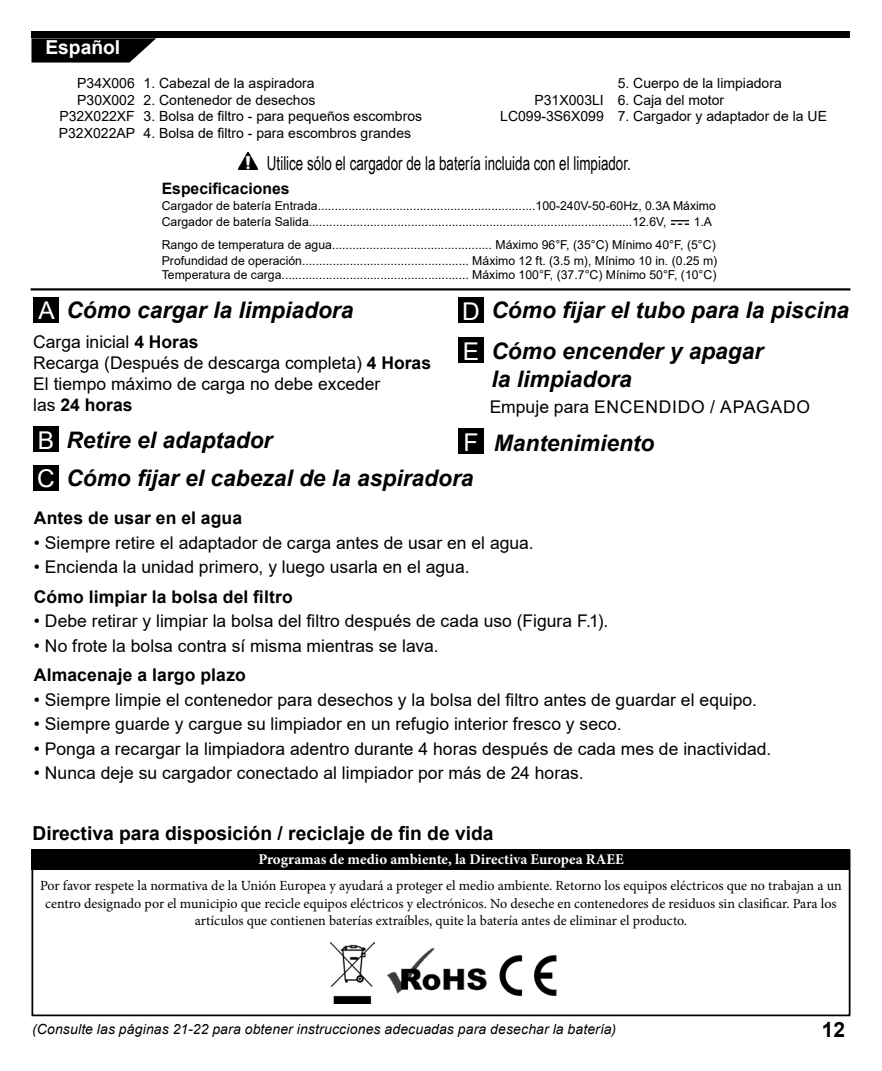
<style>
.page{position:relative;width:882px;height:1071px;background:#fff}
.page>*{position:absolute;margin:0;border:0;box-sizing:border-box;transform-origin:0 0}
.t1{font:24.5px "Arial";color:#fff}
.t2{font:italic 700 22.75px "Arial";color:#000}
.t3{font:700 21px "Arial";color:#000}
.t4{font:19.25px "Arial Narrow";color:#000;scale:.85 1}
.t5{font:700 19.25px "Arial";color:#000}
.t6{font:700 19.25px "Arial";color:#fff}
.t7{font:17.5px "Arial";color:#000}
.t8{font:700 17.5px "Arial";letter-spacing:.01em;color:#000}
.t9{font:17.5px "Arial";letter-spacing:.03em;color:#000}
.t10{font:700 15.75px "Arial";color:#000}
.t11{font:700 14.88px "Minion Pro";color:#fff}
.t12{font:14px/17.5px "Minion Pro";color:#000;text-align:center}
.t13{font:14px "Arial";color:#000}
.t14{font:italic 14px "Arial";letter-spacing:.01em;color:#000}
.t15{font:12.25px "Arial";color:#000}
.s1{font-weight:700}
.s2{font-weight:400}
</style>
<div class="page">
<img style="left:331px;top:943px;width:44px;height:60px">
<img style="left:499px;top:955px;width:58px;height:42px">
<img style="left:387px;top:947px;width:100px;height:47px">
<svg style="left:32px;top:38px;width:124px;height:25px;background:#222"></svg>
<div style="left:32px;top:32px;width:818px;height:6px;background:#000"></div>
<div style="left:32px;top:850px;width:818px;height:166px;border:2px solid #000"></div>
<div style="left:32px;top:850px;width:818px;height:20px;background:#000"></div>
<hr style="left:31px;top:288px;width:820px;height:3px;background:#000">
<div style="left:33px;top:297px;width:26px;height:26px;background:#000"></div>
<div style="left:33px;top:427px;width:26px;height:25px;background:#000"></div>
<div style="left:33px;top:465px;width:26px;height:26px;background:#000"></div>
<div style="left:458px;top:297px;width:26px;height:26px;background:#000"></div>
<div style="left:458px;top:338px;width:26px;height:25px;background:#000"></div>
<div style="left:458px;top:429px;width:26px;height:25px;background:#000"></div>
<img style="left:238px;top:153px;width:20px;height:17px">
<img style="left:671px;top:221px;width:17px;height:3px">
<p class="t6" style="left:45px;top:34px;width:76px">Español</p>
<p class="t13" style="left:77px;top:73px;width:59px">P34X006</p>
<p class="t13" style="left:77px;top:90px;width:59px">P30X002</p>
<p class="t13" style="left:59px;top:107px;width:77px">P32X022XF</p>
<p class="t13" style="left:59px;top:124px;width:78px">P32X022AP</p>
<p class="t13" style="left:144px;top:73px;width:173px">1. Cabezal de la aspiradora</p>
<p class="t13" style="left:144px;top:90px;width:173px">2. Contenedor de desechos</p>
<p class="t13" style="left:144px;top:107px;width:280px">3. Bolsa de filtro - para pequeños escombros</p>
<p class="t13" style="left:144px;top:124px;width:269px">4. Bolsa de filtro - para escombros grandes</p>
<p class="t13" style="left:535px;top:90px;width:71px">P31X003LI</p>
<p class="t13" style="left:500px;top:107px;width:105px">LC099-3S6X099</p>
<p class="t13" style="left:618px;top:73px;width:166px">5. Cuerpo de la limpiadora</p>
<p class="t13" style="left:618px;top:90px;width:108px">6. Caja del motor</p>
<p class="t13" style="left:618px;top:107px;width:211px">7. Cargador y adaptador de la UE</p>
<p class="t4" style="left:267px;top:149px;width:430px">Utilice sólo el cargador de la batería incluida con el limpiador.</p>
<p class="t10" style="left:162px;top:177px;width:129px">Especificaciones</p>
<p class="t15" style="left:162px;top:213px;width:506px">Cargador de batería Salida...............................................................................................12.6V,</p>
<p class="t15" style="left:694px;top:213px;width:20px">1.A</p>
<p class="t15" style="left:162px;top:236px;width:556px">Rango de temperatura de agua............................................... Máximo 96°F, (35°C) Mínimo 40°F, (5°C)</p>
<p class="t15" style="left:162px;top:252px;width:557px">Profundidad de operación................................................. Máximo 12 ft. (3.5 m), Mínimo 10 in. (0.25 m)</p>
<p class="t15" style="left:162px;top:198px;width:556px">Cargador de batería Entrada................................................................100-240V-50-60Hz, 0.3A Máximo</p>
<p class="t15" style="left:162px;top:266px;width:556px">Temperatura de carga....................................................... Máximo 100°F, (37.7°C) Mínimo 50°F, (10°C)</p>
<p class="t1" style="left:38px;top:294px;width:18px">A</p>
<p class="t2" style="left:66px;top:295px;width:288px">Cómo cargar la limpiadora</p>
<p class="t7" style="left:33px;top:330px;width:167px">Carga inicial <span class="s1">4 Horas</span></p>
<p class="t7" style="left:33px;top:351px;width:399px">Recarga (Después de descarga completa) <span class="s1">4 Horas</span></p>
<p class="t7" style="left:33px;top:372px;width:349px">El tiempo máximo de carga no debe exceder</p>
<p class="t8" style="left:33px;top:393px;width:101px"><span class="s2">las</span> 24 horas</p>
<p class="t1" style="left:462px;top:294px;width:19px">D</p>
<p class="t1" style="left:463px;top:334px;width:18px">E</p>
<p class="t2" style="left:492px;top:295px;width:359px">Cómo fijar el tubo para la piscina</p>
<p class="t2" style="left:492px;top:336px;width:273px">Cómo encender y apagar</p>
<p class="t2" style="left:492px;top:364px;width:142px">la limpiadora</p>
<p class="t9" style="left:490px;top:395px;width:322px">Empuje para ENCENDIDO / APAGADO</p>
<p class="t2" style="left:66px;top:424px;width:208px">Retire el adaptador</p>
<p class="t1" style="left:38px;top:423px;width:18px">B</p>
<p class="t1" style="left:37px;top:462px;width:19px">C</p>
<p class="t1" style="left:464px;top:425px;width:16px">F</p>
<p class="t2" style="left:494px;top:428px;width:162px">Mantenimiento</p>
<p class="t2" style="left:66px;top:463px;width:409px">Cómo fijar el cabezal de la aspiradora</p>
<p class="t8" style="left:34px;top:506px;width:210px">Antes de usar en el agua</p>
<p class="t7" style="left:34px;top:531px;width:501px">• Siempre retire el adaptador de carga antes de usar en el agua.</p>
<p class="t7" style="left:34px;top:555px;width:437px">• Encienda la unidad primero, y luego usarla en el agua.</p>
<p class="t8" style="left:34px;top:584px;width:260px">Cómo limpiar la bolsa del filtro</p>
<p class="t7" style="left:34px;top:609px;width:576px">• Debe retirar y limpiar la bolsa del filtro después de cada uso (Figura F.1).</p>
<p class="t7" style="left:34px;top:634px;width:406px">• No frote la bolsa contra sí misma mientras se lava.</p>
<p class="t8" style="left:34px;top:663px;width:214px">Almacenaje a largo plazo</p>
<p class="t7" style="left:34px;top:687px;width:724px">• Siempre limpie el contenedor para desechos y la bolsa del filtro antes de guardar el equipo.</p>
<p class="t7" style="left:34px;top:712px;width:589px">• Siempre guarde y cargue su limpiador en un refugio interior fresco y seco.</p>
<p class="t7" style="left:34px;top:736px;width:739px">• Ponga a recargar la limpiadora adentro durante 4 horas después de cada mes de inactividad.</p>
<p class="t7" style="left:34px;top:761px;width:551px">• Nunca deje su cargador conectado al limpiador por más de 24 horas.</p>
<p class="t5" style="left:33px;top:819px;width:463px">Directiva para disposición / reciclaje de fin de vida</p>
<p class="t11" style="left:258px;top:849px;width:367px">Programas de medio ambiente, la Directiva Europea RAEE</p>
<p class="t12" style="left:40px;top:877px;width:803px">Por favor respete la normativa de la Unión Europea y ayudará a proteger el medio ambiente. Retorno los equipos eléctricos que no trabajan a un centro designado por el municipio que recicle equipos eléctricos y electrónicos. No deseche en contenedores de residuos sin clasificar. Para los artículos que contienen baterías extraíbles, quite la batería antes de eliminar el producto.</p>
<p class="t14" style="left:32px;top:1020px;width:586px">(Consulte las páginas 21-22 para obtener instrucciones adecuadas para desechar la batería)</p>
<p class="t3" style="left:822px;top:1015px;width:25px">12</p>
</div>
